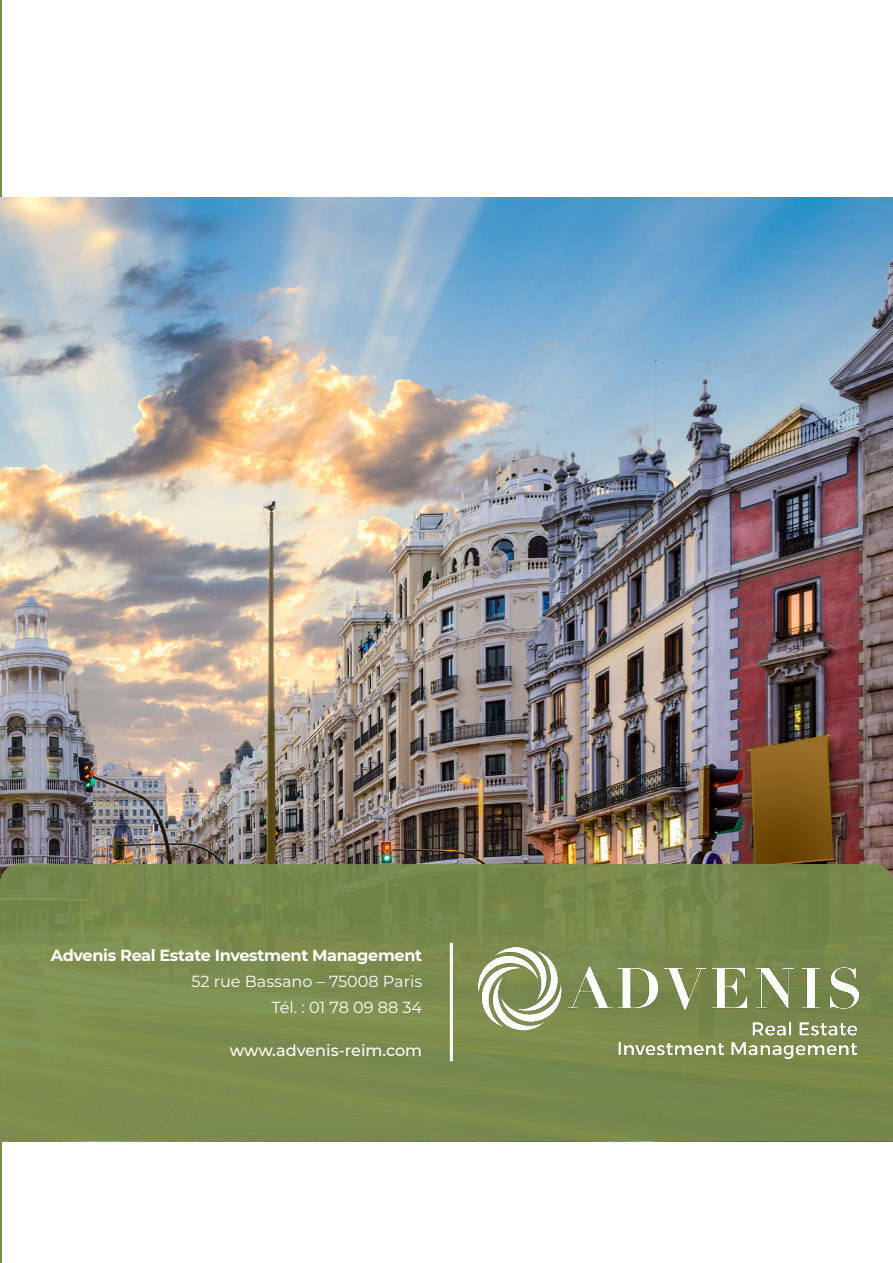
<style>
.page{position:relative;width:893px;height:1263px;background:#fff}
.page>*{position:absolute;margin:0;border:0;box-sizing:border-box;transform-origin:0 0}
.t1{font:16.05px/26.2px "Montserrat";color:#fff;text-align:right}
.t2{font:700 16.05px "Montserrat";letter-spacing:-.02em;color:#fff}
.t3{font:500 16.05px "Montserrat";color:#fff}
</style>
<div class="page">
<hr style="left:0;top:1px;width:1px;height:1262px;background:#778d4c">
<svg style="left:0;top:1141px;width:247px;height:122px"></svg>
<img style="left:0;top:198px;width:893px;height:666px">
<svg style="left:0;top:864px;width:893px;height:277px;background:#798a4c"></svg>
<img style="left:478px;top:947px;width:380px;height:111px">
<svg style="left:449px;top:940px;width:6px;height:121px"></svg>
<p class="t2" style="left:51px;top:943px;width:373px">Advenis Real Estate Investment Management</p>
<p class="t1" style="left:191px;top:968px;width:232px">52 rue Bassano – 75008 Paris<br>Tél. : 01 78 09 88 34</p>
<p class="t3" style="left:230px;top:1039px;width:194px">www.advenis-reim.com</p>
</div>
